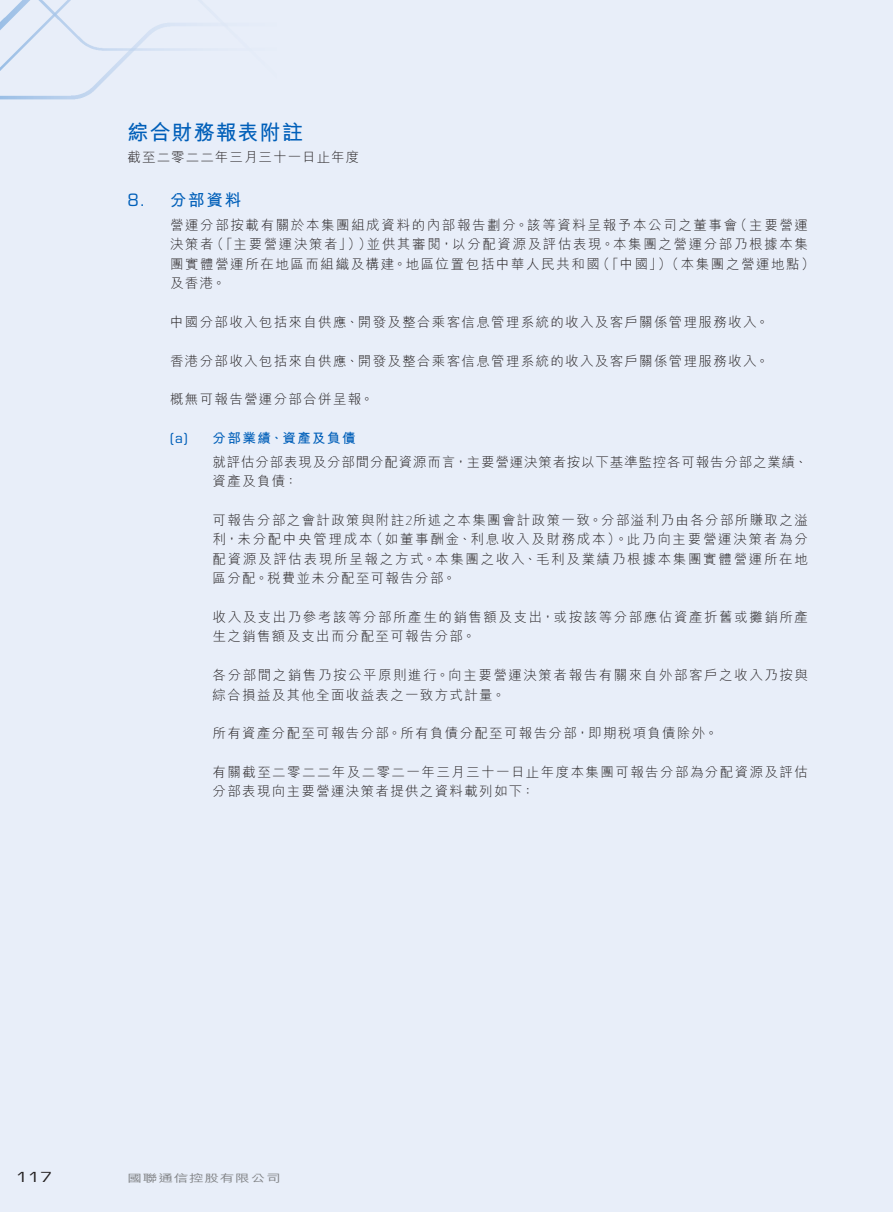
<style>
.page{position:relative;width:893px;height:1212px;background:#fff}
.page>*{position:absolute;margin:0;border:0;box-sizing:border-box;transform-origin:0 0}
.t1{font:700 21px "M Hei HK";letter-spacing:.05em;color:#005fb9}
.t2{font:700 16.5px "M Hei HK";color:#005fb9}
.t3{font:16.5px "Eurostile LT Std";color:#005fb9}
.t4{font:300 13.5px/19.5px "M Hei HK";letter-spacing:.105em;color:#231f20}
.t5{font:300 13.5px/19.5px "M Hei HK";letter-spacing:.125em;color:#231f20}
.t6{font:300 13.5px/19.5px "M Hei HK";letter-spacing:.06em;color:#231f20}
.t7{font:300 13.5px "M Hei HK";letter-spacing:.08em;color:#231f20}
.t8{font:700 13.5px "M Hei HK";letter-spacing:.105em;color:#005fb9}
.t9{font:13.5px "Eurostile LT Std";color:#231f20;scale:1.3 1}
.t10{font:13.5px "Eurostile LT Std";color:#005fb9}
.t11{font:500 10.5px "M Hei HK";letter-spacing:.045em;color:#808285;scale:1.4 1}
.s1{font-family:"ITC Eras Std"}
</style>
<div class="page">
<h1 class="t1" style="left:128px;top:117px;width:177px">綜合財務報表附註</h1>
<p class="t7" style="left:128px;top:150px;width:233px">截至二零二二年三月三十一日止年度</p>
<p class="t3" style="left:128px;top:190px;width:19px">8.</p>
<p class="t2" style="left:170px;top:188px;width:73px">分部資料</p>
<p class="t4" style="left:734px;top:215px;width:76px">（主要營運</p>
<p class="t4" style="left:367px;top:215px;width:442px;text-indent:-197px">營運分部按載有關於本集團組成資料的內部報告劃分。該等資料呈報予本公司之董事會<br>並供其審閱，以分配資源及評估表現。本集團之營運分部乃根據本集</p>
<p class="t4" style="left:210px;top:234px;width:163px">（「主要營運決策者」））</p>
<p class="t4" style="left:170px;top:234px;width:45px">決策者</p>
<p class="t4" style="left:596px;top:254px;width:220px">（「中國」）（本集團之營運地點(</p>
<p class="t4" style="left:170px;top:254px;width:431px">團實體營運所在地區而組織及構建。地區位置包括中華人民共和國及香港。</p>
<p class="t4" style="left:170px;top:312px;width:600px">中國分部收入包括來自供應、開發及整合乘客信息管理系統的收入及客戶關係管理服務收入。</p>
<p class="t4" style="left:170px;top:351px;width:600px">香港分部收入包括來自供應、開發及整合乘客信息管理系統的收入及客戶關係管理服務收入。</p>
<p class="t4" style="left:170px;top:389px;width:205px">概無可報告營運分部合併呈報。</p>
<p class="t8" style="left:213px;top:428px;width:144px">分部業績、資產及負債</p>
<p class="t10" style="left:170px;top:430px;width:19px">a( )</p>
<p class="t6" style="left:213px;top:452px;width:597px">就評估分部表現及分部間分配資源而言，主要營運決策者按以下基準監控各可報告分部之業績、資產及負債：</p>
<p class="t4" style="left:213px;top:510px;width:597px;text-align:right">可報告分部之會計政策與附註<span class="s1">2</span>所述之本集團會計政策一致。分部溢利乃由各分部所賺取之溢（如董事酬金、利息收入及財務成本）。此乃向主要營運決策者為分</p>
<p class="t5" style="left:213px;top:529px;width:597px">利，未分配中央管理成本<br>配資源及評估表現所呈報之方式。本集團之收入、毛利及業績乃根據本集團實體營運所在地區分配。稅費並未分配至可報告分部。</p>
<p class="t4" style="left:213px;top:607px;width:597px">收入及支出乃參考該等分部所產生的銷售額及支出，或按該等分部應佔資產折舊或攤銷所產生之銷售額及支出而分配至可報告分部。</p>
<p class="t4" style="left:213px;top:665px;width:597px">各分部間之銷售乃按公平原則進行。向主要營運決策者報告有關來自外部客戶之收入乃按與綜合損益及其他全面收益表之一致方式計量。</p>
<p class="t4" style="left:213px;top:723px;width:507px">所有資產分配至可報告分部。所有負債分配至可報告分部，即期稅項負債除外。</p>
<p class="t4" style="left:213px;top:762px;width:597px">有關截至二零二二年及二零二一年三月三十一日止年度本集團可報告分部為分配資源及評估分部表現向主要營運決策者提供之資料載列如下：</p>
<p class="t9" style="left:16px;top:1168px;width:30px">117</p>
<p class="t11" style="left:128px;top:1170px;width:111px">國聯通信控股有限公司</p>
</div>
